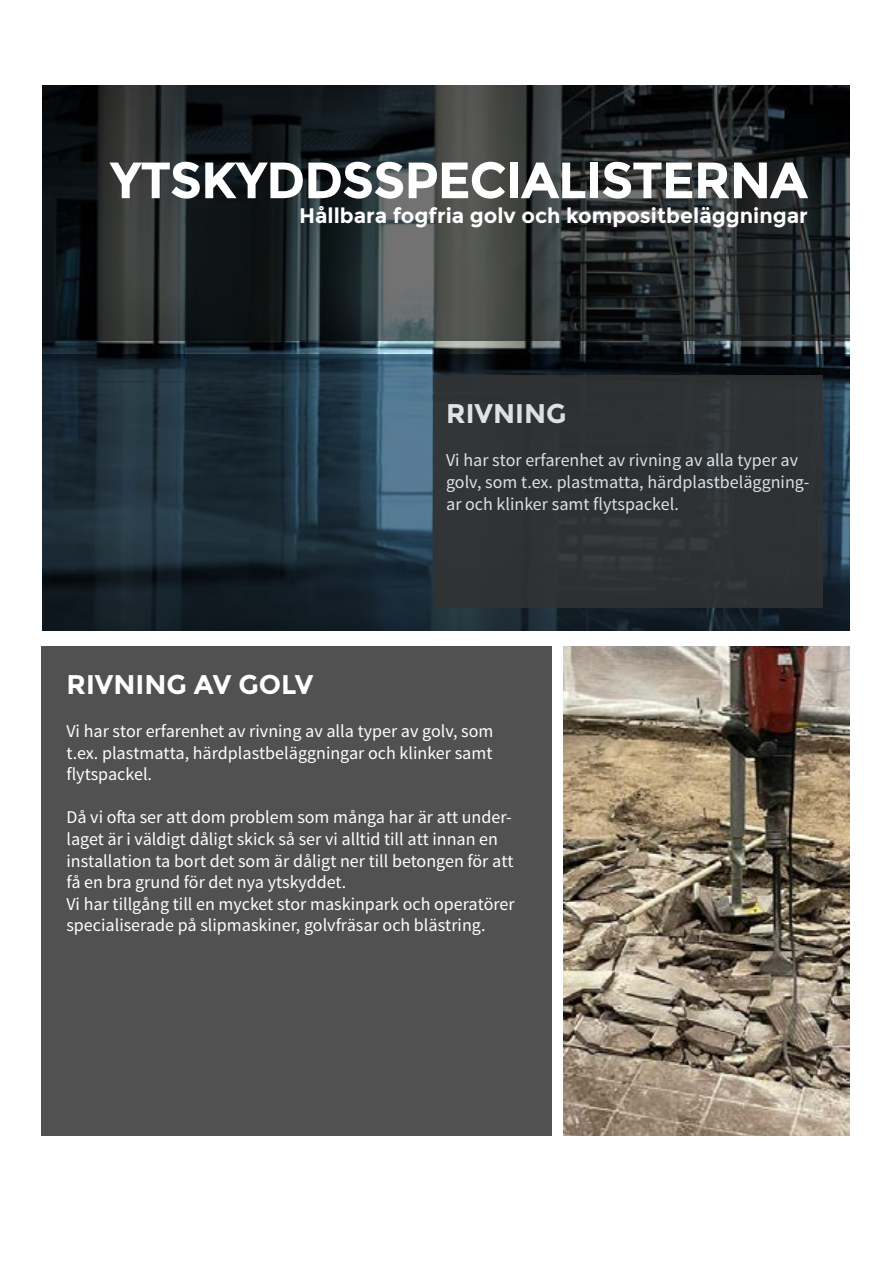
<style>
.page{position:relative;width:893px;height:1263px;background:#fff}
.page>*{position:absolute;margin:0;border:0;box-sizing:border-box;transform-origin:0 0}
.t1{font:700 51px "Montserrat";letter-spacing:-.025em;color:#fff}
.t2{font:700 27px "Montserrat";color:#fff}
.t3{font:700 21px "Montserrat";color:#fff}
.t4{font:18px/21.6px "Source Sans Pro";color:#fff}
</style>
<div class="page">
<img style="left:43px;top:340px;width:807px;height:15px">
<img style="left:563px;top:646px;width:287px;height:489px">
<svg style="left:43px;top:85px;width:807px;height:255px;background:#272b2d"></svg>
<svg style="left:43px;top:355px;width:807px;height:276px;background:#1d2f3a"></svg>
<div style="left:433px;top:376px;width:390px;height:232px;background:#323232"></div>
<div style="left:41px;top:646px;width:510px;height:489px;background:#515151"></div>
<h1 class="t1" style="left:110px;top:150px;width:699px">YTSKYDDSSPECIALISTERNA</h1>
<p class="t3" style="left:299px;top:203px;width:510px">Hållbara fogfria golv och kompositbeläggningar</p>
<h2 class="t2" style="left:446px;top:398px;width:122px">RIVNING</h2>
<p class="t4" style="left:446px;top:450px;width:365px">Vi har stor erfarenhet av rivning av alla typer av golv, som t.ex. plastmatta, härdplastbeläggning&shy;ar och klinker samt flytspackel.</p>
<h2 class="t2" style="left:66px;top:668px;width:248px">RIVNING AV GOLV</h2>
<p class="t4" style="left:66px;top:720px;width:429px;text-align:justify">Vi har stor erfarenhet av rivning av alla typer av golv, som t.ex. plastmatta, härdplastbeläggningar och klinker samt flytspackel.</p>
<p class="t4" style="left:66px;top:807px;width:450px">Då vi ofta ser att dom problem som många har är att under&shy;laget är i väldigt dåligt skick så ser vi alltid till att innan en installation ta bort det som är dåligt ner till betongen för att få en bra grund för det nya ytskyddet.<br>Vi har tillgång till en mycket stor maskinpark och operatörer specialiserade på slipmaskiner, golvfräsar och blästring.</p>
</div>
